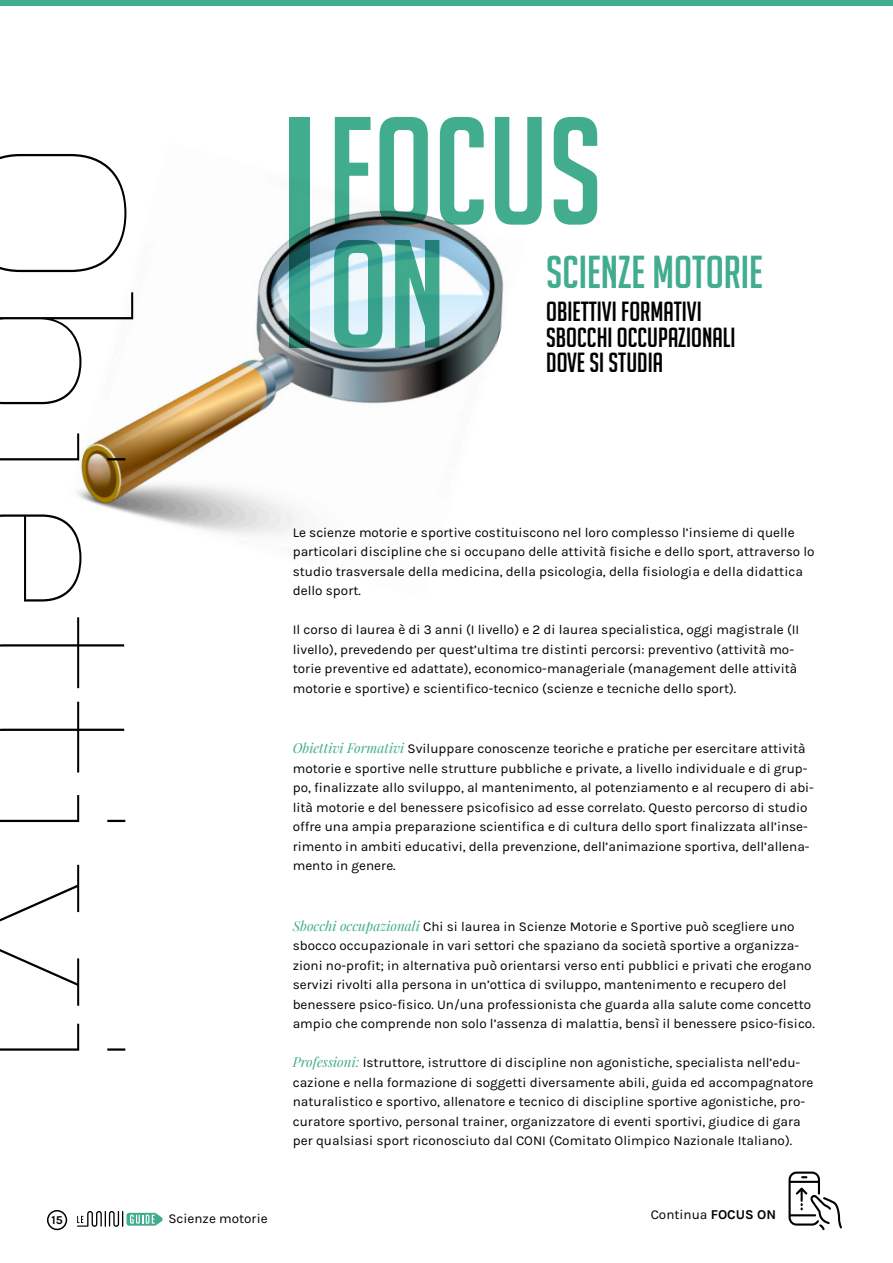
<style>
.page{position:relative;width:893px;height:1263px;background:#fff}
.page>*{position:absolute;margin:0;border:0;box-sizing:border-box;transform-origin:0 0}
.t1{font:100 225px "Kulturista";color:#000}
.t2{font:150px/123px "Big Noodle Titling";color:#42ac8e}
.t3{font:45px "Big Noodle Titling";color:#42ac8e}
.t4{font:27px/25.5px "Big Noodle Titling";color:#000}
.t5{font:13.5px/19.5px "Karla";color:#000}
.t6{font:700 12px "Karla";color:#000}
.s1{font-family:"Playfair Display";font-style:italic;color:#42ac8e}
.s2{font-weight:700}
</style>
<div class="page">
<svg style="left:77px;top:1211px;width:86px;height:16px"></svg>
<div style="left:47px;top:1210px;width:20px;height:20px;border:2px solid #000;border-radius:50%"></div>
<div style="left:0;top:0;width:893px;height:6px;background:#42ac8e"></div>
<div style="left:290px;top:117px;width:20px;height:231px;background:#42ac8e"></div>
<svg style="left:788px;top:1171px;width:54px;height:59px"></svg>
<img style="left:77px;top:141px;width:427px;height:394px">
<h1 class="t1" style="left:206px;top:138px;width:952px;rotate:90deg">Obiettivi</h1>
<p class="t6" style="left:51px;top:1213px;width:13px">15</p>
<p class="t5" style="left:168px;top:1209px;width:101px">Scienze motorie</p>
<h2 class="t2" style="left:328px;top:110px;width:276px">FOCUS<br>ON</h2>
<h3 class="t3" style="left:546px;top:248px;width:218px">SCIENZE MOTORIE</h3>
<h3 class="t4" style="left:546px;top:299px;width:191px">OBIETTIVI FORMATIVI<br>SBOCCHI OCCUPAZIONALI<br>DOVE SI STUDIA</h3>
<p class="t5" style="left:293px;top:523px;width:523px">Le scienze motorie e sportive costituiscono nel loro complesso l’insieme di quelle particolari discipline che si occupano delle attività fisiche e dello sport, attraverso lo studio trasversale della medicina, della psicologia, della fisiologia e della didattica dello sport.</p>
<p class="t5" style="left:293px;top:620px;width:508px">Il corso di laurea è di 3 anni (I livello) e 2 di laurea specialistica, oggi magistrale (II livello), prevedendo per quest’ultima tre distinti percorsi: preventivo (attività mo&shy;torie preventive ed adattate), economico-manageriale (management delle attività motorie e sportive) e scientifico-tecnico (scienze e tecniche dello sport).</p>
<p class="t5" style="left:293px;top:739px;width:523px"><span class="s1">Obiettivi Formativi</span> Sviluppare conoscenze teoriche e pratiche per esercitare attività motorie e sportive nelle strutture pubbliche e private, a livello individuale e di grup&shy;po, finalizzate allo sviluppo, al mantenimento, al potenziamento e al recupero di abi&shy;lità motorie e del benessere psicofisico ad esse correlato. Questo percorso di studio offre una ampia preparazione scientifica e di cultura dello sport finalizzata all’inse&shy;rimento in ambiti educativi, della prevenzione, dell’animazione sportiva, dell’allena&shy;mento in genere.</p>
<p class="t5" style="left:293px;top:917px;width:523px"><span class="s1">Sbocchi occupazionali</span> Chi si laurea in Scienze Motorie e Sportive può scegliere uno sbocco occupazionale in vari settori che spaziano da società sportive a organizza&shy;zioni no-profit; in alternativa può orientarsi verso enti pubblici e privati che erogano servizi rivolti alla persona in un’ottica di sviluppo, mantenimento e recupero del benessere psico-fisico. Un/una professionista che guarda alla salute come concetto ampio che comprende non solo l’assenza di malattia, bensì il benessere psico-fisico.</p>
<p class="t5" style="left:293px;top:1053px;width:522px"><span class="s1">Professioni:</span> Istruttore, istruttore di discipline non agonistiche, specialista nell’edu&shy;cazione e nella formazione di soggetti diversamente abili, guida ed accompagnatore naturalistico e sportivo, allenatore e tecnico di discipline sportive agonistiche, pro&shy;curatore sportivo, personal trainer, organizzatore di eventi sportivi, giudice di gara per qualsiasi sport riconosciuto dal CONI (Comitato Olimpico Nazionale Italiano).</p>
<p class="t5" style="left:651px;top:1205px;width:127px">Continua <span class="s2">FOCUS ON</span></p>
</div>
